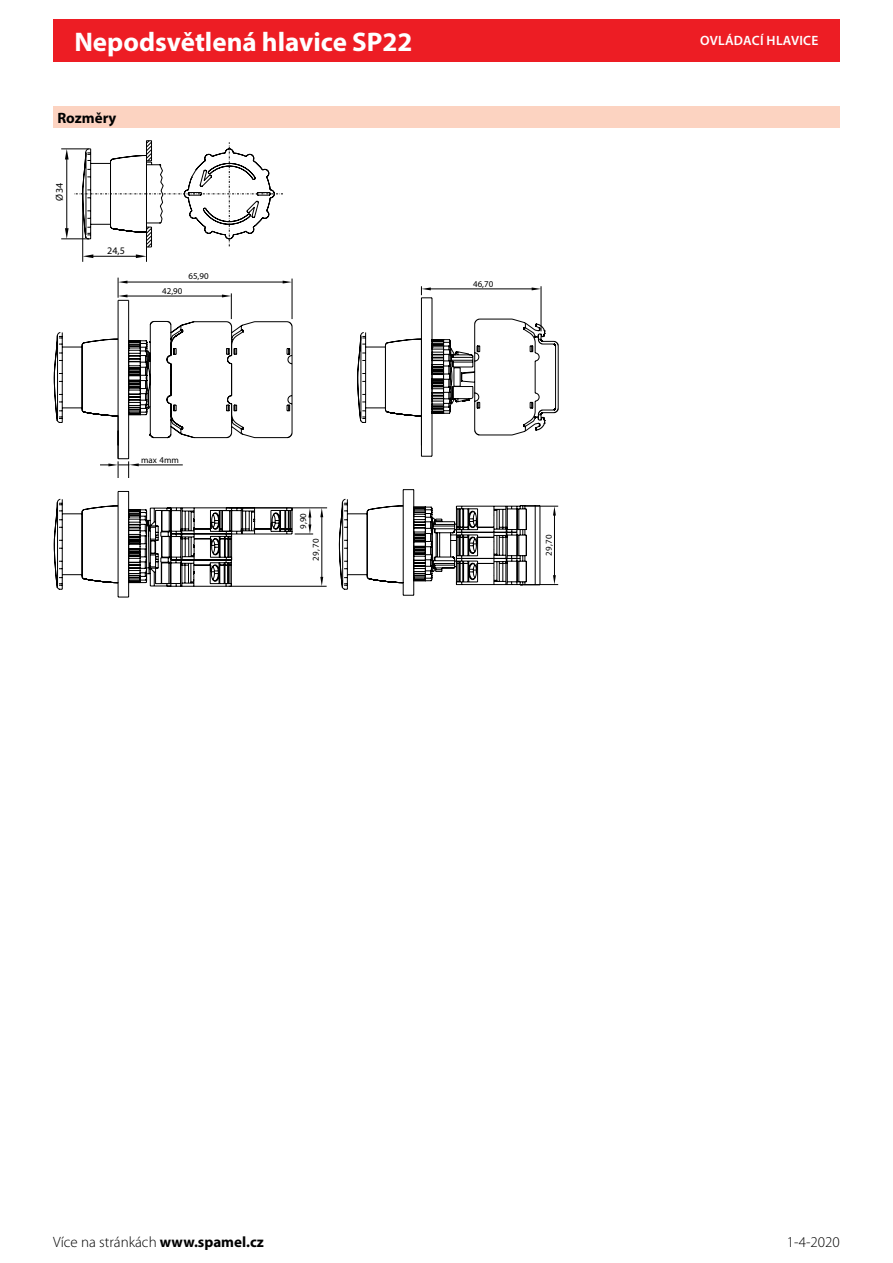
<style>
.page{position:relative;width:893px;height:1263px;background:#fff}
.page>*{position:absolute;margin:0;border:0;box-sizing:border-box;transform-origin:0 0}
.t1{font:700 27px "Myriad Pro";color:#fff}
.t2{font:300 15px "Myriad Pro";color:#000}
.Überschrift{font:700 15px "Myriad Pro";color:#000}
.t3{font:600 13.5px "Myriad Pro";letter-spacing:.02em;color:#fff}
.Cecha_Wymiary{font:10.05px "Myriad Pro";color:#000}
.Cecha_Wymiary-2{font:8.85px "Myriad Pro";color:#000}
.s1{font-weight:700}
</style>
<div class="page">
<div style="left:53px;top:19px;width:787px;height:43px;background:#ed1d24"></div>
<div style="left:53px;top:106px;width:787px;height:22px;background:#fcd3c1"></div>
<hr style="left:322px;top:516px;width:1px;height:62px;background:#000">
<hr style="left:229px;top:586px;width:98px;height:1px;background:#000">
<hr style="left:229px;top:508px;width:98px;height:1px;background:#000">
<svg style="left:320px;top:508px;width:3px;height:9px"></svg>
<svg style="left:320px;top:577px;width:3px;height:9px"></svg>
<hr style="left:146px;top:232px;width:1px;height:30px;background:#000">
<hr style="left:82px;top:194px;width:1px;height:68px;background:#000">
<hr style="left:91px;top:256px;width:47px;height:1px;background:#000">
<svg style="left:83px;top:254px;width:10px;height:4px"></svg>
<svg style="left:136px;top:254px;width:10px;height:4px"></svg>
<svg style="left:61px;top:140px;width:222px;height:108px"></svg>
<svg style="left:339px;top:286px;width:220px;height:310px"></svg>
<svg style="left:53px;top:278px;width:260px;height:319px"></svg>
<h1 class="t1" style="left:74px;top:24px;width:340px">Nepodsvětlená hlavice SP22</h1>
<p class="Überschrift" style="left:57px;top:108px;width:61px">Rozměry</p>
<p class="Cecha_Wymiary" style="left:53px;top:201px;width:20px;rotate:-90deg">Ø34</p>
<p class="Cecha_Wymiary" style="left:107px;top:244px;width:19px">24,5</p>
<p class="Cecha_Wymiary-2" style="left:188px;top:270px;width:22px">65,90</p>
<p class="Cecha_Wymiary-2" style="left:162px;top:285px;width:22px">42,90</p>
<p class="Cecha_Wymiary-2" style="left:141px;top:455px;width:39px">max 4mm</p>
<p class="Cecha_Wymiary-2" style="left:298px;top:528px;width:17px;rotate:-90deg">9,90</p>
<p class="Cecha_Wymiary-2" style="left:473px;top:278px;width:22px">46,70</p>
<p class="Cecha_Wymiary-2" style="left:310px;top:561px;width:24px;rotate:-90deg">07, 92</p>
<p class="Cecha_Wymiary-2" style="left:543px;top:556px;width:24px;rotate:-90deg">07, 92</p>
<p class="t3" style="left:700px;top:32px;width:120px">OVLÁDACÍ HLAVICE</p>
<p class="t2" style="left:53px;top:1234px;width:212px">Více na stránkách <span class="s1">www.spamel.cz</span></p>
<p class="t2" style="left:787px;top:1234px;width:54px">1-4-2020</p>
</div>
